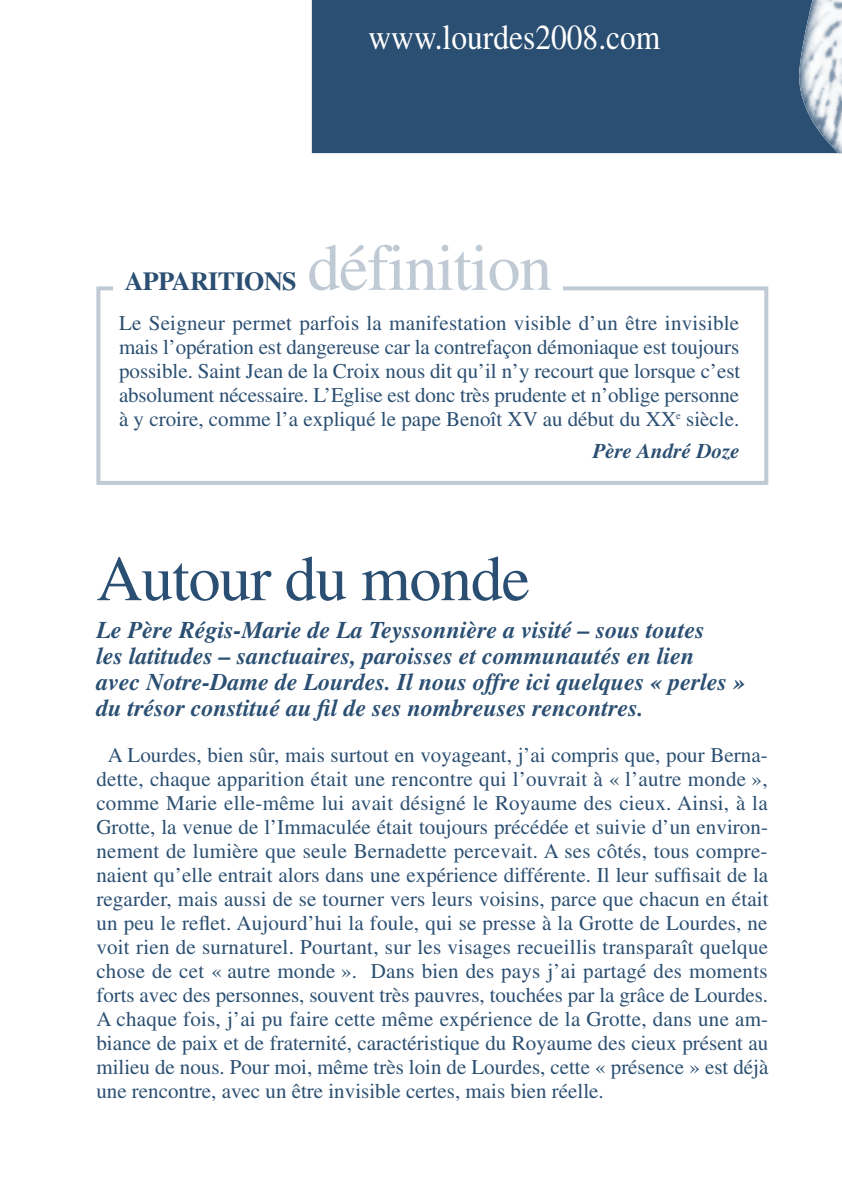
<style>
.page{position:relative;width:842px;height:1191px;background:#fff}
.page>*{position:absolute;margin:0;border:0;box-sizing:border-box;transform-origin:0 0}
.t1{font:66px "Times";letter-spacing:-.02em;color:#bfcad5}
.t2{font:64px "Times";letter-spacing:-.02em;color:#2b4f72}
.t3{font:35px "Times";color:#fff;scale:.9 1}
.t4{font:700 26px "Times";letter-spacing:-.02em;color:#2b4f72}
.t5{font:italic 700 24px/26px "Times";color:#2b4f72}
.t6{font:21px/24px "Times";color:#2b4f72;text-align:justify}
.t7{font:italic 700 21px "Times";color:#2b4f72}
</style>
<div class="page">
<div style="left:312px;top:0;width:486px;height:153px;background:#2b4f72"></div>
<img style="left:798px;top:0;width:44px;height:153px">
<svg style="left:96px;top:288px;width:4px;height:195px"></svg>
<hr style="left:98px;top:481px;width:668px;height:4px;background:#bfcad5">
<svg style="left:764px;top:288px;width:4px;height:195px"></svg>
<svg style="left:98px;top:286px;width:668px;height:4px"></svg>
<div style="left:113px;top:238px;width:450px;height:54px;background:#fff"></div>
<h3 class="t3" style="left:369px;top:17px;width:326px">www.lourdes2008.com</h3>
<p class="t4" style="left:125px;top:265px;width:173px">APPARITIONS</p>
<h1 class="t1" style="left:307px;top:230px;width:246px">définition</h1>
<p class="t6" style="left:119px;top:311px;width:623px">Le Seigneur permet parfois la manifestation visible d’un être invisible mais l’opération est dangereuse car la contrefaçon démoniaque est toujours possible. Saint Jean de la Croix nous dit qu’il n’y recourt que lorsque c’est absolument nécessaire. L’Eglise est donc très prudente et n’oblige personne à y croire, comme l’a expliqué le pape Benoît XV au début du XX<sup>e</sup> siècle.</p>
<p class="t7" style="left:593px;top:438px;width:149px">Père André Doze</p>
<h2 class="t2" style="left:96px;top:542px;width:435px">Autour du monde</h2>
<p class="t5" style="left:96px;top:617px;width:650px">Le Père Régis-Marie de La Teyssonnière a visité – sous toutes<br>les latitudes – sanctuaires, paroisses et communautés en lien<br>avec Notre-Dame de Lourdes. Il nous offre ici quelques « perles » du trésor constitué au fil de ses nombreuses rencontres.</p>
<p class="t6" style="left:96px;top:742px;width:674px;text-indent:11px">A Lourdes, bien sûr, mais surtout en voyageant, j’ai compris que, pour Berna&shy;dette, chaque apparition était une rencontre qui l’ouvrait à « l’autre monde », comme Marie elle-même lui avait désigné le Royaume des cieux. Ainsi, à la Grotte, la venue de l’Immaculée était toujours précédée et suivie d’un environ&shy;nement de lumière que seule Bernadette percevait. A ses côtés, tous compre&shy;naient qu’elle entrait alors dans une expérience différente. Il leur suffisait de la regarder, mais aussi de se tourner vers leurs voisins, parce que chacun en était un peu le reflet. Aujourd’hui la foule, qui se presse à la Grotte de Lourdes, ne voit rien de surnaturel. Pourtant, sur les visages recueillis transparaît quelque chose de cet « autre monde ». Dans bien des pays j’ai partagé des moments forts avec des personnes, souvent très pauvres, touchées par la grâce de Lourdes.<br>A chaque fois, j’ai pu faire cette même expérience de la Grotte, dans une am&shy;biance de paix et de fraternité, caractéristique du Royaume des cieux présent au milieu de nous. Pour moi, même très loin de Lourdes, cette « présence » est déjà une rencontre, avec un être invisible certes, mais bien réelle.</p>
</div>
